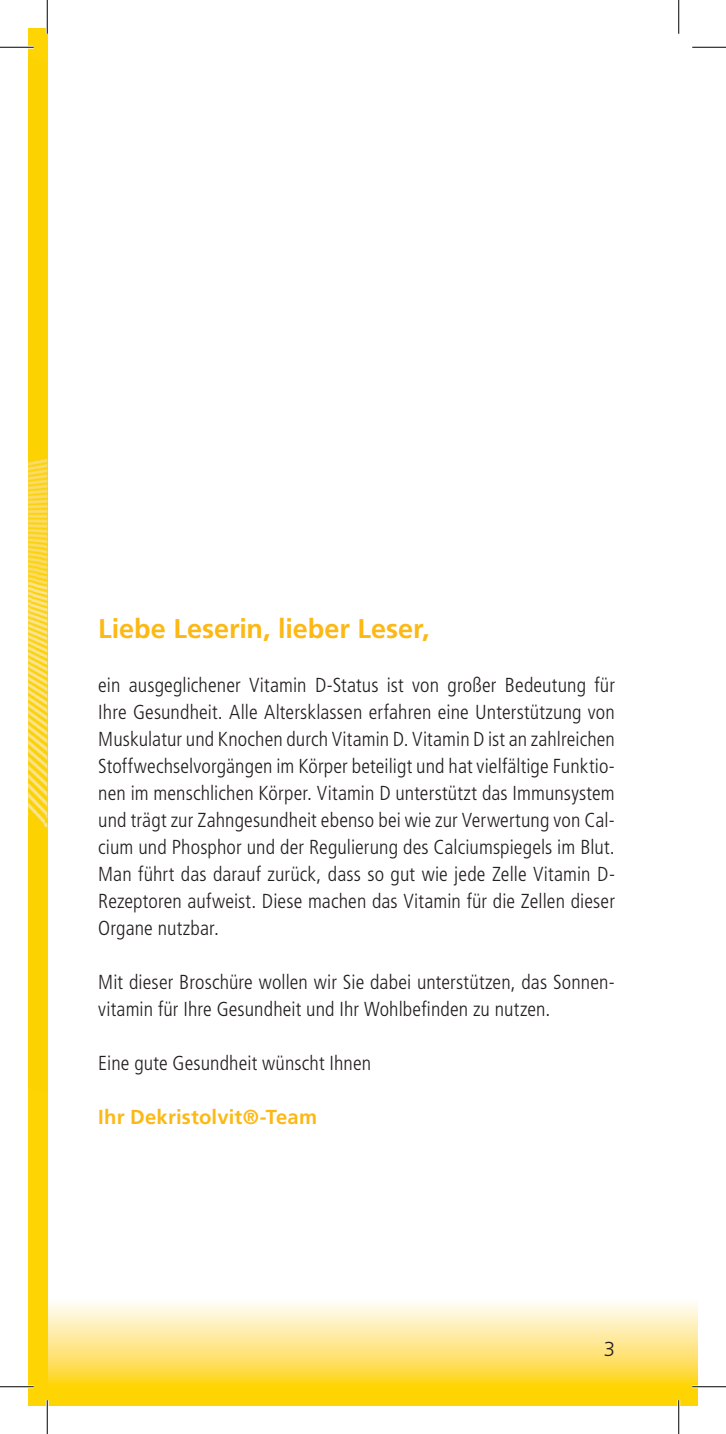
<style>
.page{position:relative;width:726px;height:1434px;background:#fff}
.page>*{position:absolute;margin:0;border:0;box-sizing:border-box;transform-origin:0 0}
.t1{font:700 27px "Frutiger LT Std";color:#fcb814}
.t2{font:300 condensed 20.25px/27px "Frutiger LT Std";letter-spacing:.005em;color:#231f20;text-align:justify}
.t3{font:700 20.25px "Frutiger LT Std";letter-spacing:.01em;color:#fcb814}
.t4{font:300 20.25px "Frutiger LT Std";color:#231f20}
</style>
<div class="page">
<svg style="left:47px;top:1299px;width:651px;height:88px;background:#fee88c"></svg>
<div style="left:28px;top:1387px;width:670px;height:19px;background:#fed503"></div>
<div style="left:28px;top:28px;width:19px;height:1378px;background:#fed503"></div>
<img style="left:28px;top:458px;width:19px;height:74px">
<img style="left:28px;top:532px;width:19px;height:280px">
<img style="left:28px;top:812px;width:19px;height:16px">
<hr style="left:0;top:46px;width:34px;height:3px;background:#fff">
<hr style="left:0;top:1385px;width:34px;height:3px;background:#fff">
<hr style="left:692px;top:1385px;width:34px;height:3px;background:#fff">
<hr style="left:46px;top:0;width:3px;height:34px;background:#fff">
<hr style="left:46px;top:1400px;width:3px;height:34px;background:#fff">
<hr style="left:677px;top:1400px;width:3px;height:34px;background:#fff">
<hr style="left:0;top:47px;width:34px;height:1px;background:#000">
<hr style="left:692px;top:47px;width:34px;height:1px;background:#000">
<hr style="left:0;top:1386px;width:34px;height:1px;background:#000">
<hr style="left:692px;top:1386px;width:34px;height:1px;background:#000">
<hr style="left:47px;top:0;width:1px;height:34px;background:#000">
<hr style="left:47px;top:1400px;width:1px;height:34px;background:#000">
<hr style="left:678px;top:0;width:1px;height:34px;background:#000">
<hr style="left:678px;top:1400px;width:1px;height:34px;background:#000">
<h1 class="t1" style="left:98px;top:613px;width:333px">Liebe Leserin, lieber Leser,</h1>
<p class="t2" style="left:98px;top:672px;width:518px">ein ausgeglichener Vitamin D-Status ist von großer Bedeutung für Ihre Gesundheit. Alle Altersklassen erfahren eine Unterstützung von Muskula tur und Knochen durch Vitamin D. Vitamin D ist an zahlreichen Stoffwechselvorgängen im Körper beteiligt und hat vielfältige Funktio&shy;nen im menschlichen Körper. Vitamin D unterstützt das Immun system und trägt zur Zahngesundheit ebenso bei wie zur Verwertung von Cal&shy;cium und Phosphor und der Regulierung des Calciumspiegels im Blut.<br>Man führt das darauf zurück, dass so gut wie jede Zelle Vitamin D-Rezeptoren aufweist. Diese machen das Vitamin für die Zellen dieser Organe nutzbar.</p>
<p class="t2" style="left:98px;top:969px;width:518px">Mit dieser Broschüre wollen wir Sie dabei unterstützen, das Sonnen&shy;vitamin für Ihre Gesundheit und Ihr Wohlbefinden zu nutzen.</p>
<p class="t2" style="left:98px;top:1050px;width:274px">Eine gute Gesundheit wünscht Ihnen</p>
<p class="t3" style="left:98px;top:1105px;width:220px">Ihr Dekristolvit®-Team</p>
<p class="t4" style="left:604px;top:1337px;width:13px">3</p>
</div>
